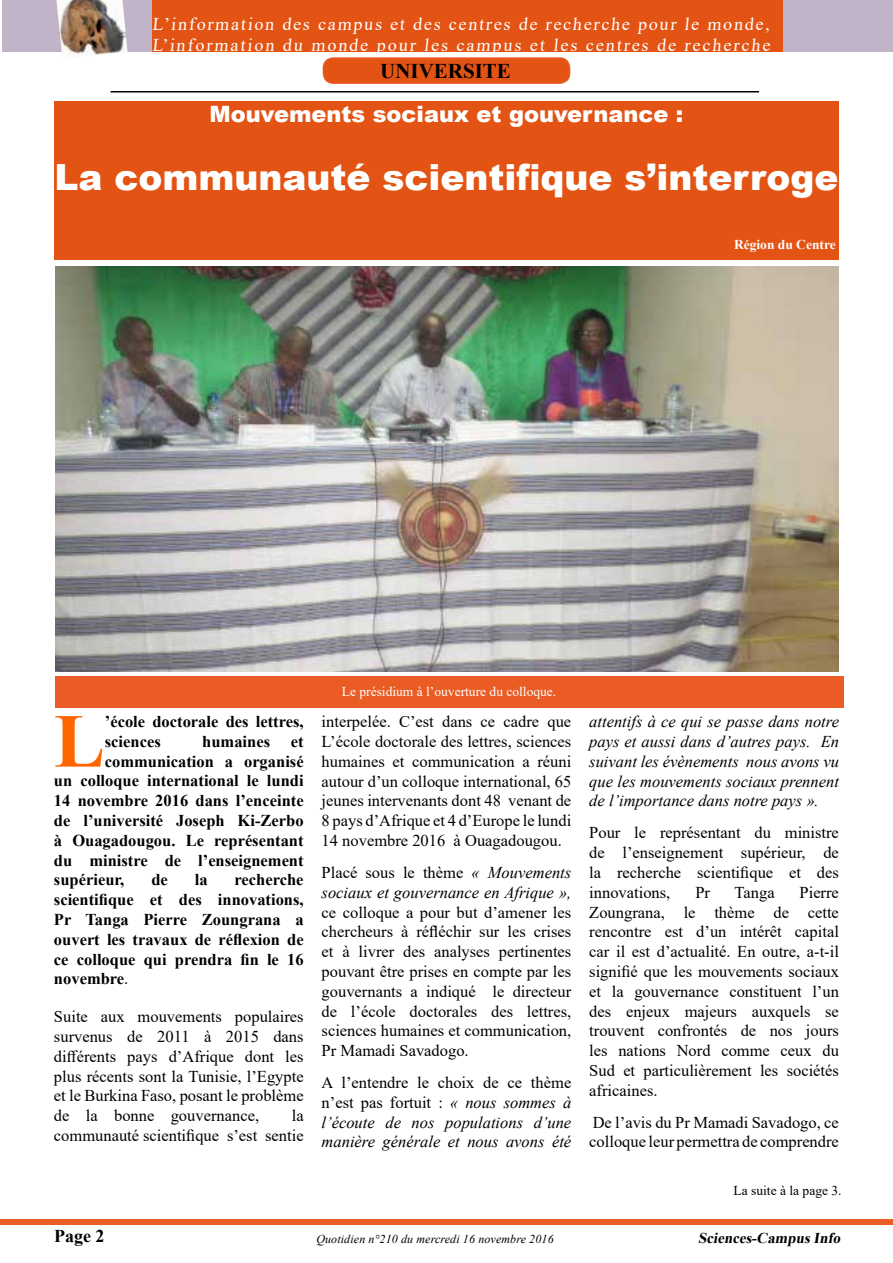
<style>
.page{position:relative;width:893px;height:1263px;background:#fff}
.page>*{position:absolute;margin:0;border:0;box-sizing:border-box;transform-origin:0 0}
.t1{font:700 76.35px "Times New Roman";color:#f60}
.t2{font:900 36px "Arial";color:#fff}
.t3{font:900 22.5px "Arial";color:#fff}
.t4{font:700 21px "Times New Roman";color:#000}
.t5{font:18px/21.6px "Times New Roman";letter-spacing:.105em;color:#fff}
.t6{font:700 18px "Times New Roman";color:#000}
.t7{font:16.5px/19.8px "Times New Roman";color:#000;text-align:justify}
.t8{font:700 16.5px/19.8px "Times New Roman";color:#000}
.t9{font:italic 16.5px/19.8px "Times New Roman";color:#000;text-align:justify}
.t10{font:italic 700 15px "Times New Roman";color:#000}
.t11{font:13.5px "Times New Roman";color:#fff}
.t12{font:13.5px "Times New Roman";color:#000}
.t13{font:700 13.5px "Times New Roman";color:#fff}
.t14{font:italic 12px "Times New Roman";letter-spacing:.01em;color:#000}
.s1{font-weight:400}
.s2{font-style:normal}
</style>
<div class="page">
<div style="left:1px;top:1219px;width:892px;height:6px;background:#ea5c24"></div>
<div style="left:54px;top:101px;width:785px;height:158px;background:#e35414"></div>
<hr style="left:111px;top:91px;width:648px;height:1px;background:#000">
<div style="left:2px;top:0;width:891px;height:52px;background:#c2b4c8"></div>
<div style="left:152px;top:0;width:630px;height:52px;background:#e35414"></div>
<img style="left:56px;top:0;width:72px;height:56px">
<div style="left:323px;top:58px;width:247px;height:25px;background:#e35414;border-radius:10px"></div>
<div style="left:323px;top:57px;width:247px;height:27px;border:2px solid #ea5c24;border-radius:10px"></div>
<div style="left:55px;top:676px;width:788px;height:31px;background:#ea5c24"></div>
<img style="left:55px;top:266px;width:784px;height:406px">
<p class="t5" style="left:152px;top:12px;width:622px">L’information des campus et des centres de recherche pour le monde,<br>L’information du monde pour les campus et les centres de recherche</p>
<p class="t4" style="left:380px;top:56px;width:132px">UNIVERSITE</p>
<h3 class="t3" style="left:210px;top:98px;width:475px">Mouvements sociaux et gouvernance :</h3>
<h2 class="t2" style="left:54px;top:151px;width:786px">La communauté scientifique s’interroge</h2>
<p class="t13" style="left:734px;top:234px;width:103px">Région du Centre</p>
<h1 class="t1" style="left:54px;top:686px;width:52px">L</h1>
<p class="t8" style="left:105px;top:711px;width:200px">’école doctorale des lettres, sciences</p>
<p class="t8" style="left:202px;top:731px;width:69px">humaines</p>
<p class="t8" style="left:291px;top:731px;width:14px">et</p>
<p class="t8" style="left:105px;top:751px;width:200px">communication a organisé</p>
<p class="t8" style="left:54px;top:770px;width:251px">un colloque international le lundi</p>
<p class="t8" style="left:54px;top:790px;width:251px">14 novembre 2016 dans l’enceinte</p>
<p class="t8" style="left:54px;top:810px;width:251px">de l’université Joseph Ki-Zerbo</p>
<p class="t8" style="left:54px;top:830px;width:251px">à Ouagadougou. Le représentant</p>
<p class="t8" style="left:54px;top:850px;width:251px">du ministre de l’enseignement</p>
<p class="t8" style="left:54px;top:869px;width:72px">supérieur,</p>
<p class="t8" style="left:151px;top:869px;width:18px">de</p>
<p class="t8" style="left:195px;top:869px;width:14px">la</p>
<p class="t8" style="left:54px;top:869px;width:251px;text-align:justify;text-indent:181px">recherche scientifique et des innovations, Pr Tanga Pierre Zoungrana a ouvert les travaux de réflexion de ce colloque qui prendra fin le 16 novembre<span class="s1">.</span></p>
<p class="t7" style="left:54px;top:1006px;width:251px">Suite aux mouvements populaires survenus de 2011 à 2015 dans différents pays d’Afrique dont les plus récents sont la Tunisie, l’Egypte et le Burkina Faso, posant le problème de la bonne gouvernance,</p>
<p class="t7" style="left:54px;top:1105px;width:251px;text-align:right">la<br>communauté scientifique s’est sentie</p>
<p class="t11" style="left:342px;top:682px;width:216px">Le présidium à l’ouverture du colloque.</p>
<p class="t7" style="left:322px;top:711px;width:251px">interpelée. C’est dans ce cadre que L’école doctorale des lettres, sciences humaines et communication a réuni autour d’un colloque international, 65 jeunes intervenants dont 48 venant de 8 pays d’Afrique et 4 d’Europe le lundi 14 novembre 2016 à Ouagadougou.</p>
<p class="t9" style="left:322px;top:862px;width:251px"><span class="s2">Placé sous le thème</span> « Mouvements sociaux et gouvernance en Afrique »,</p>
<p class="t7" style="left:322px;top:901px;width:251px">ce colloque a pour but d’amener les chercheurs à réfléchir sur les crises et à livrer des analyses pertinentes pouvant être prises en compte par les gouvernants a indiqué le directeur de l’école doctorales des lettres, sciences humaines et communication, Pr Mamadi Savadogo.</p>
<p class="t9" style="left:322px;top:1072px;width:251px"><span class="s2">A l’entendre le choix de ce thème n’est pas fortuit :</span> « nous sommes à l’écoute de nos populations d’une manière générale et nous avons été</p>
<p class="t9" style="left:589px;top:711px;width:251px">attentifs à ce qui se passe dans notre pays et aussi dans d’autres pays. En suivant les évènements nous avons vu que les mouvements sociaux prennent de l’importance dans notre pays ».</p>
<p class="t7" style="left:589px;top:822px;width:251px">Pour le représentant du ministre de l’enseignement supérieur, de la recherche scientifique et des innovations,</p>
<p class="t7" style="left:589px;top:882px;width:251px;text-indent:210px">Pierre Zoungrana, le thème de cette rencontre est d’un intérêt capital car il est d’actualité. En outre, a-t-il signifié que les mouvements sociaux et la gouvernance constituent l’un des enjeux majeurs auxquels se trouvent confrontés de nos jours les nations Nord comme ceux du Sud et particulièrement les sociétés africaines.</p>
<p class="t7" style="left:589px;top:1111px;width:251px">De l’avis du Pr Mamadi Savadogo, ce colloque leur permettra de comprendre</p>
<p class="t7" style="left:695px;top:882px;width:16px">Pr</p>
<p class="t7" style="left:735px;top:882px;width:42px">Tanga</p>
<p class="t12" style="left:734px;top:1181px;width:109px">La suite à la page 3.</p>
<p class="t6" style="left:54px;top:1223px;width:52px">Page 2</p>
<p class="t14" style="left:316px;top:1231px;width:239px">Quotidien n°210 du mercredi 16 novembre 2016</p>
<p class="t10" style="left:698px;top:1227px;width:147px">Sciences-CampusInfo</p>
</div>
